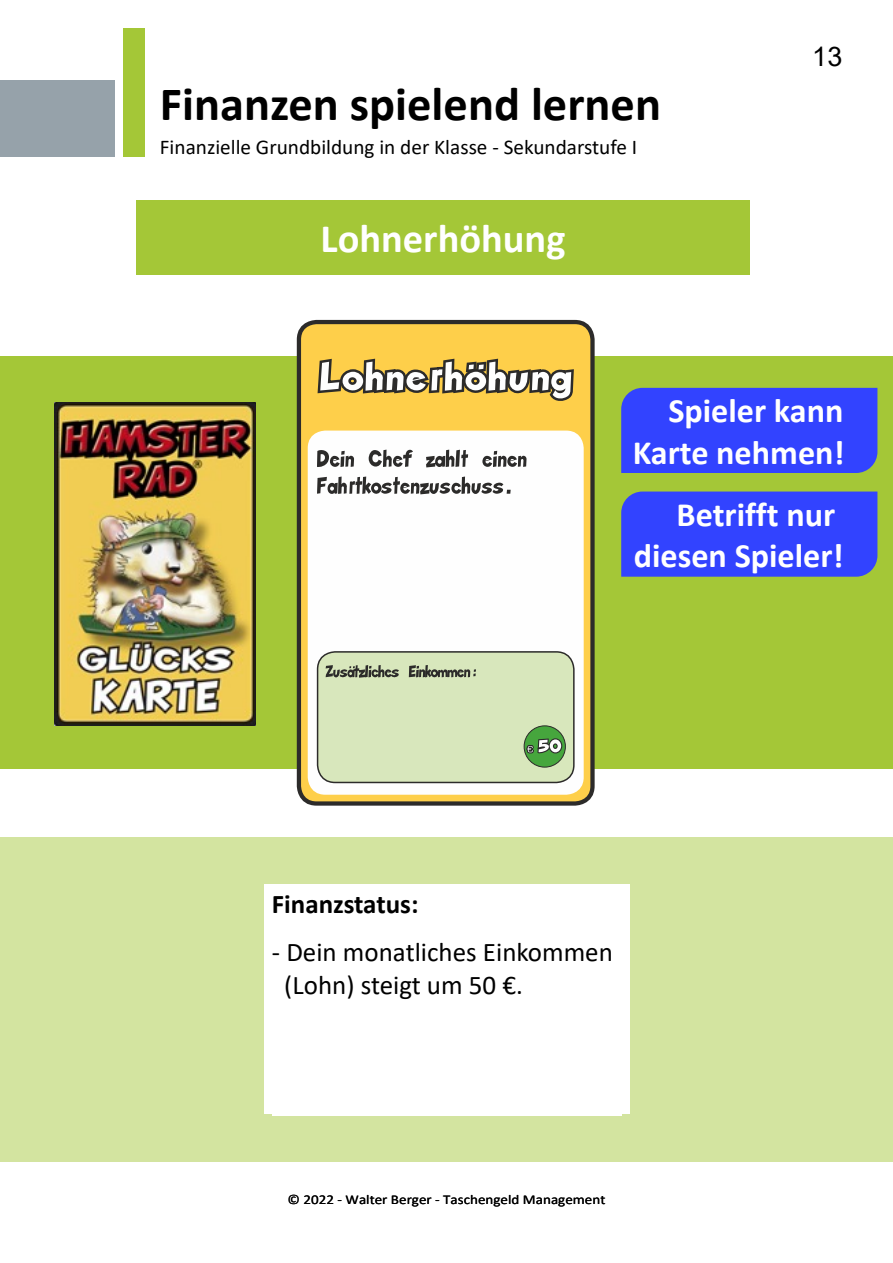
<style>
.page{position:relative;width:893px;height:1263px;background:#fff}
.page>*{position:absolute;margin:0;border:0;box-sizing:border-box;transform-origin:0 0}
.t1{font:700 48px "Calibri";color:#000}
.t2{font:700 40.5px "Calibri";color:#fff}
.t3{font:700 34.2px/41.7px "Calibri";color:#fff;text-align:right}
.t4{font:27px/33px "Calibri";color:#000}
.t5{font:700 27px "Calibri";color:#000}
.t6{font:27px "Arial";color:#000}
.t7{font:21px "Calibri";color:#000}
.t8{font:13.5px "Calibri";color:#000;scale:1.12 1}
</style>
<div class="page">
<div style="left:0;top:357px;width:893px;height:412px;background:#a4c737"></div>
<div style="left:136px;top:200px;width:614px;height:74px;background:#a4c737"></div>
<div style="left:299px;top:322px;width:293px;height:481px;background:#fecf4a;border-radius:18px"></div>
<div style="left:297px;top:320px;width:298px;height:486px;border:4px solid #2c2b2a;border-radius:18px"></div>
<div style="left:308px;top:431px;width:276px;height:364px;background:#fefefe;border-radius:18px"></div>
<svg style="left:317px;top:476px;width:194px;height:18px"></svg>
<svg style="left:317px;top:449px;width:210px;height:19px"></svg>
<div style="left:318px;top:652px;width:256px;height:130px;background:#d8e7bc;border-radius:18px"></div>
<div style="left:317px;top:651px;width:258px;height:132px;border:2px solid #2c2b2a;border-radius:18px"></div>
<svg style="left:326px;top:665px;width:150px;height:13px"></svg>
<div style="left:524px;top:726px;width:41px;height:41px;background:#46a63d;border-radius:50%"></div>
<div style="left:524px;top:725px;width:42px;height:43px;border:1px solid #2c2b2a;border-radius:50%"></div>
<svg style="left:525px;top:725px;width:38px;height:30px"></svg>
<svg style="left:317px;top:358px;width:257px;height:43px"></svg>
<hr style="left:224px;top:308px;width:31px;height:1px;background:#000">
<hr style="left:636px;top:308px;width:32px;height:1px;background:#000">
<hr style="left:224px;top:830px;width:31px;height:1px;background:#000">
<hr style="left:636px;top:830px;width:32px;height:1px;background:#000">
<div style="left:0;top:838px;width:893px;height:324px;background:#d3e4a0"></div>
<div style="left:264px;top:884px;width:365px;height:229px;background:#fff"></div>
<div style="left:272px;top:886px;width:349px;height:229px;background:#fff"></div>
<img style="left:55px;top:402px;width:200px;height:323px">
<div style="left:621px;top:388px;width:256px;height:85px;background:#3243ff"></div>
<div style="left:621px;top:491px;width:256px;height:86px;background:#3243ff"></div>
<div style="left:0;top:81px;width:115px;height:76px;background:#96a2aa"></div>
<div style="left:124px;top:28px;width:21px;height:129px;background:#a4c737"></div>
<h1 class="t1" style="left:160px;top:84px;width:503px">Finanzen spielend lernen</h1>
<p class="t7" style="left:160px;top:138px;width:479px">Finanzielle Grundbildung in der Klasse - Sekundarstufe I</p>
<h2 class="t2" style="left:320px;top:222px;width:247px">Lohnerhöhung</h2>
<p class="t6" style="left:812px;top:47px;width:32px">13</p>
<h3 class="t3" style="left:633px;top:393px;width:213px">Spieler kann<br>Karte nehmen!</h3>
<h3 class="t3" style="left:634px;top:496px;width:211px">Betrifft nur diesen Spieler!</h3>
<p class="t5" style="left:272px;top:893px;width:148px">Finanzstatus:</p>
<p class="t4" style="left:284px;top:938px;width:330px;text-indent:-12px">- Dein monatliches Einkommen (Lohn) steigt um 50 €.</p>
<p class="t8" style="left:288px;top:1194px;width:285px">© 2022 - Walter Berger - Taschengeld Management</p>
</div>
